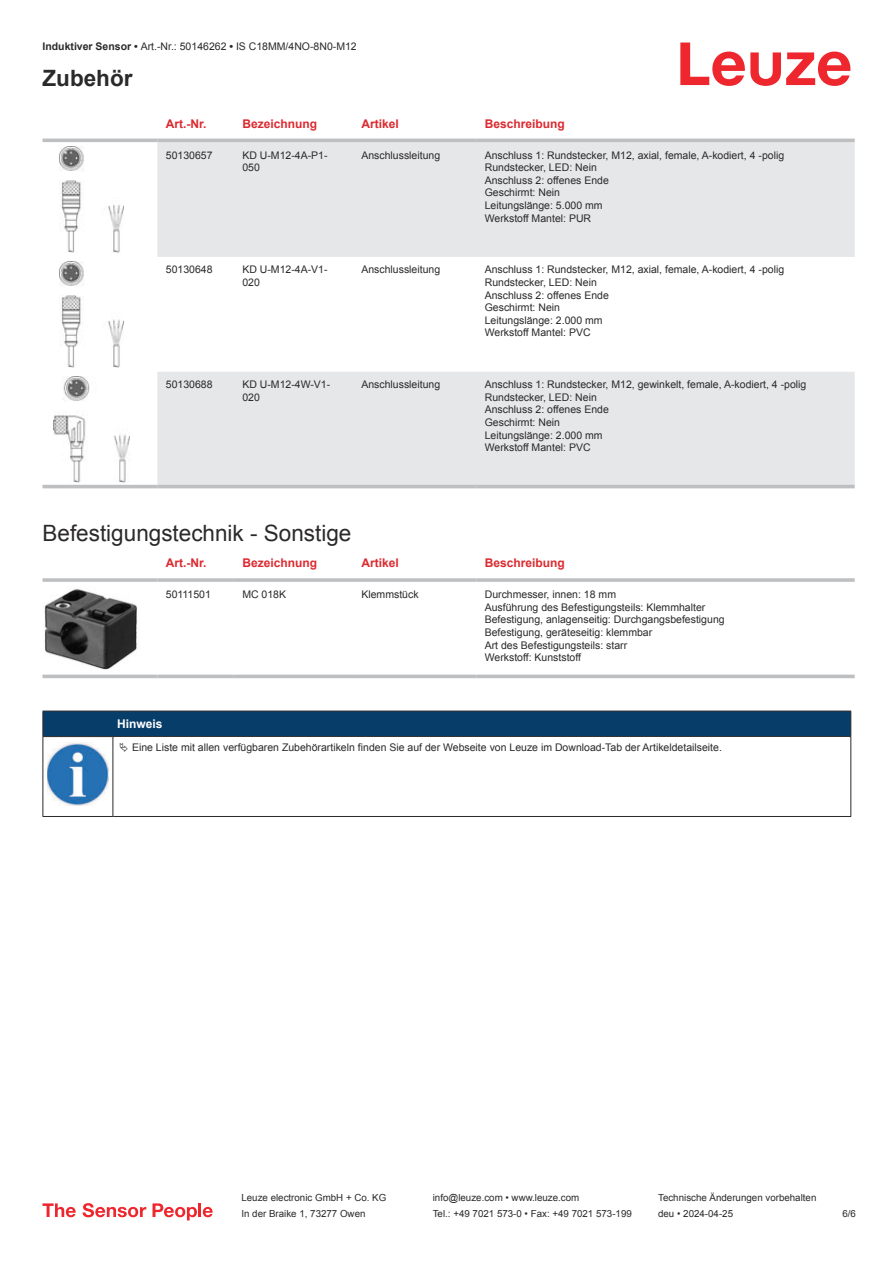
<style>
.page{position:relative;width:893px;height:1263px;background:#fff}
.page>*{position:absolute;margin:0;border:0;box-sizing:border-box;transform-origin:0 0}
.t1{font:22.5px "Arial";color:#2b292a}
.t2{font:700 22.5px "Arial";color:#2b292a}
.t3{font:700 12px "Arial";color:#db2a30}
.t4{font:700 12px "Arial";color:#fff}
.t5{font:10.5px/12.6px "Arial";color:#2b292a}
.t6{font:9.75px "Arial";color:#2b292a}
.s1{font-weight:700}
</style>
<div class="page">
<svg style="left:680px;top:43px;width:170px;height:43px"></svg>
<svg style="left:43px;top:138px;width:812px;height:351px"></svg>
<svg style="left:157px;top:142px;width:698px;height:343px;fill:#e6e7e9"></svg>
<hr style="left:43px;top:139px;width:114px;height:3px;background:#bdbfc1">
<hr style="left:157px;top:139px;width:77px;height:3px;background:#bdbfc1">
<hr style="left:234px;top:139px;width:119px;height:3px;background:#bdbfc1">
<hr style="left:353px;top:139px;width:123px;height:3px;background:#bdbfc1">
<hr style="left:476px;top:139px;width:379px;height:3px;background:#bdbfc1">
<hr style="left:43px;top:485px;width:114px;height:3px;background:#bdbfc1">
<hr style="left:157px;top:485px;width:77px;height:3px;background:#bdbfc1">
<hr style="left:234px;top:485px;width:119px;height:3px;background:#bdbfc1">
<hr style="left:353px;top:485px;width:123px;height:3px;background:#bdbfc1">
<hr style="left:476px;top:485px;width:379px;height:3px;background:#bdbfc1">
<img style="left:59px;top:146px;width:65px;height:107px">
<img style="left:59px;top:261px;width:65px;height:106px">
<img style="left:54px;top:376px;width:75px;height:106px">
<svg style="left:43px;top:674px;width:812px;height:5px;fill:#efeff0"></svg>
<hr style="left:43px;top:578px;width:114px;height:4px;background:#bdbfc1">
<hr style="left:157px;top:578px;width:77px;height:4px;background:#c7c9ca">
<hr style="left:234px;top:578px;width:119px;height:4px;background:#bdbfc1">
<hr style="left:353px;top:578px;width:123px;height:4px;background:#bdbfc1">
<hr style="left:476px;top:578px;width:379px;height:4px;background:#c7c9ca">
<hr style="left:43px;top:675px;width:114px;height:3px;background:#bdbfc1">
<hr style="left:157px;top:675px;width:77px;height:3px;background:#bdbfc1">
<hr style="left:234px;top:675px;width:119px;height:3px;background:#bdbfc1">
<hr style="left:353px;top:675px;width:123px;height:3px;background:#bdbfc1">
<hr style="left:476px;top:675px;width:379px;height:3px;background:#bdbfc1">
<img style="left:44px;top:589px;width:93px;height:81px">
<hr style="left:43px;top:736px;width:70px;height:1px;background:#2b292a">
<div style="left:43px;top:711px;width:808px;height:25px;background:#063d69"></div>
<hr style="left:113px;top:736px;width:738px;height:1px;background:#2b292a">
<hr style="left:43px;top:737px;width:1px;height:75px;background:#2b292a">
<hr style="left:113px;top:737px;width:1px;height:75px;background:#2b292a">
<hr style="left:850px;top:737px;width:1px;height:75px;background:#2b292a">
<hr style="left:43px;top:816px;width:70px;height:1px;background:#2b292a">
<hr style="left:113px;top:816px;width:738px;height:1px;background:#2b292a">
<img style="left:47px;top:743px;width:61px;height:63px">
<svg style="left:43px;top:1203px;width:33px;height:14px"></svg>
<svg style="left:83px;top:1203px;width:63px;height:14px"></svg>
<svg style="left:153px;top:1203px;width:44px;height:17px"></svg>
<hr style="left:198px;top:1203px;width:3px;height:14px;background:#ed272d">
<svg style="left:203px;top:1207px;width:10px;height:10px"></svg>
<p class="t5" style="left:43px;top:41px;width:316px"><span class="s1">Induktiver Sensor •</span> Art.-Nr.: 50146262 <span class="s1">•</span> IS C18MM/4NO-8N0-M12</p>
<h1 class="t2" style="left:43px;top:69px;width:92px">Zubehör</h1>
<p class="t3" style="left:166px;top:119px;width:42px">Art.-Nr.</p>
<p class="t3" style="left:242px;top:119px;width:76px">Bezeichnung</p>
<p class="t3" style="left:361px;top:119px;width:39px">Artikel</p>
<p class="t3" style="left:485px;top:119px;width:82px">Beschreibung</p>
<p class="t5" style="left:166px;top:150px;width:48px">50130657</p>
<p class="t5" style="left:242px;top:150px;width:87px">KD U-M12-4A-P1-<br>050</p>
<p class="t5" style="left:361px;top:150px;width:80px">Anschlussleitung</p>
<p class="t5" style="left:485px;top:150px;width:301px">Anschluss 1: Rundstecker, M12, axial, female, A-kodiert, 4 -polig<br>Rundstecker, LED: Nein<br>Anschluss 2: offenes Ende<br>Geschirmt: Nein<br>Leitungslänge: 5.000 mm<br>Werkstoff Mantel: PUR</p>
<p class="t5" style="left:166px;top:264px;width:48px">50130648</p>
<p class="t5" style="left:242px;top:264px;width:87px">KD U-M12-4A-V1-<br>020</p>
<p class="t5" style="left:361px;top:264px;width:80px">Anschlussleitung</p>
<p class="t5" style="left:485px;top:264px;width:301px">Anschluss 1: Rundstecker, M12, axial, female, A-kodiert, 4 -polig<br>Rundstecker, LED: Nein<br>Anschluss 2: offenes Ende<br>Geschirmt: Nein<br>Leitungslänge: 2.000 mm<br>Werkstoff Mantel: PVC</p>
<p class="t5" style="left:166px;top:379px;width:48px">50130688</p>
<p class="t5" style="left:242px;top:379px;width:89px">KD U-M12-4W-V1-<br>020</p>
<p class="t5" style="left:361px;top:379px;width:80px">Anschlussleitung</p>
<p class="t5" style="left:485px;top:379px;width:323px">Anschluss 1: Rundstecker, M12, gewinkelt, female, A-kodiert, 4 -polig<br>Rundstecker, LED: Nein<br>Anschluss 2: offenes Ende<br>Geschirmt: Nein<br>Leitungslänge: 2.000 mm<br>Werkstoff Mantel: PVC</p>
<h1 class="t1" style="left:43px;top:525px;width:310px">Befestigungstechnik - Sonstige</h1>
<p class="t3" style="left:166px;top:558px;width:42px">Art.-Nr.</p>
<p class="t3" style="left:242px;top:558px;width:76px">Bezeichnung</p>
<p class="t3" style="left:361px;top:558px;width:39px">Artikel</p>
<p class="t3" style="left:485px;top:558px;width:82px">Beschreibung</p>
<p class="t5" style="left:166px;top:589px;width:47px">50111501</p>
<p class="t5" style="left:242px;top:589px;width:45px">MC 018K</p>
<p class="t5" style="left:361px;top:589px;width:59px">Klemmstück</p>
<p class="t5" style="left:485px;top:589px;width:241px">Durchmesser, innen: 18 mm<br>Ausführung des Befestigungsteils: Klemmhalter Befestigung, anlagenseitig: Durchgangsbefestigung Befestigung, geräteseitig: klemmbar<br>Art des Befestigungsteils: starr<br>Werkstoff: Kunststoff</p>
<p class="t4" style="left:117px;top:719px;width:47px">Hinweis</p>
<p class="t5" style="left:132px;top:742px;width:591px">Eine Liste mit allen verfügbaren Zubehörartikeln finden Sie auf der Webseite von Leuze im Download-Tab der Artikeldetailseite.</p>
<p class="t6" style="left:241px;top:1194px;width:146px">Leuze electronic GmbH + Co. KG</p>
<p class="t6" style="left:433px;top:1194px;width:148px">info@leuze.com • www.leuze.com</p>
<p class="t6" style="left:658px;top:1194px;width:160px">Technische Änderungen vorbehalten</p>
<p class="t6" style="left:241px;top:1210px;width:126px">In der Braike 1, 73277 Owen</p>
<p class="t6" style="left:433px;top:1210px;width:201px">Tel.: +49 7021 573-0 • Fax: +49 7021 573-199</p>
<p class="t6" style="left:658px;top:1210px;width:76px">deu • 2024-04-25</p>
<p class="t6" style="left:842px;top:1210px;width:15px">6 /6</p>
</div>
